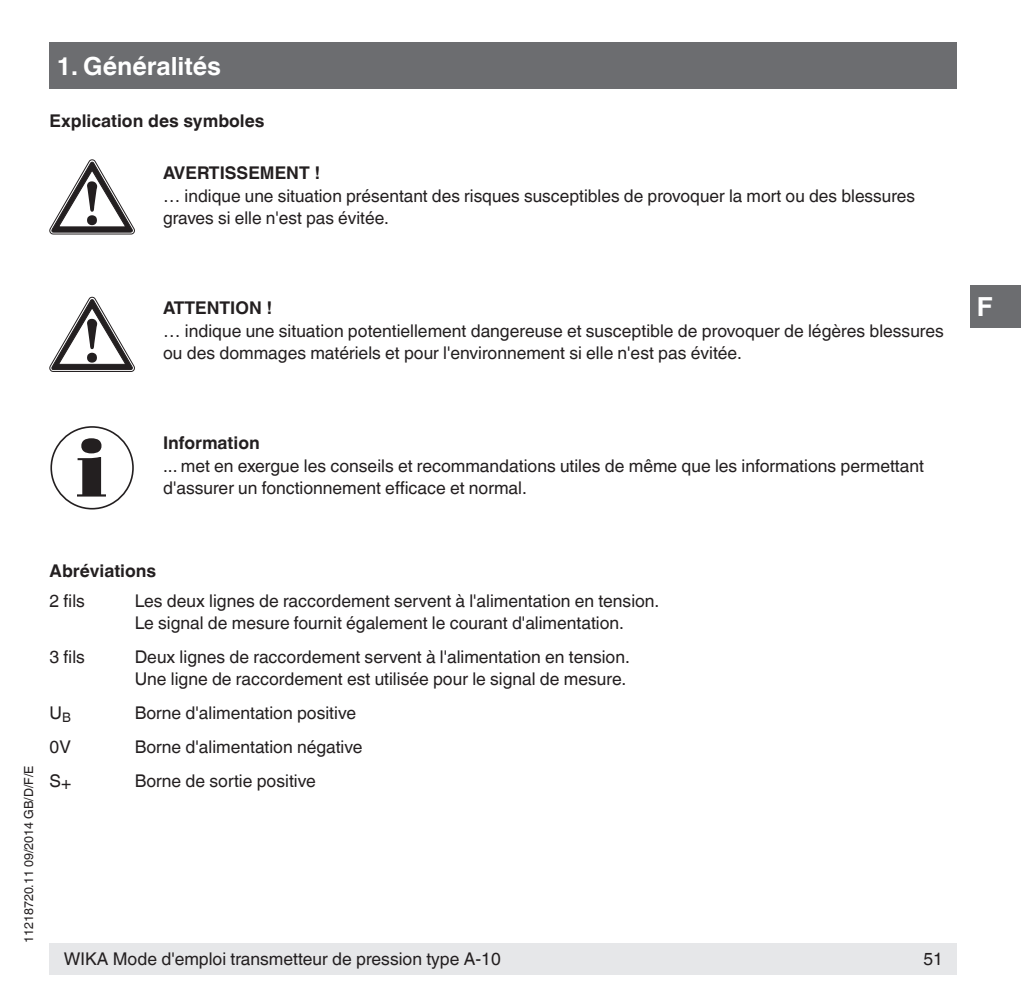
<style>
.page{position:relative;width:1021px;height:1007px;background:#fff}
.page>*{position:absolute;margin:0;border:0;box-sizing:border-box;transform-origin:0 0}
.t1{font:700 26.25px "Helvetica World";color:#fff}
.t2{font:700 25px "Helvetica World";color:#fff}
.t3{font:17.5px/22.5px "Helvetica World";color:#231f20}
.t4{font:700 17.5px "Helvetica World";color:#231f20}
.t5{font:12.5px "Helvetica World";color:#231f20}
</style>
<div class="page">
<div style="left:50px;top:943px;width:907px;height:31px;background:#e6e7e9"></div>
<div style="left:50px;top:43px;width:907px;height:46px;background:#6c6d70"></div>
<div style="left:969px;top:285px;width:51px;height:43px;background:#6c6d70"></div>
<svg style="left:50px;top:160px;width:85px;height:74px"></svg>
<svg style="left:50px;top:297px;width:85px;height:74px"></svg>
<svg style="left:77px;top:438px;width:29px;height:58px"></svg>
<div style="left:50px;top:426px;width:84px;height:83px;border:2px solid #231f20;border-radius:50%"></div>
<h2 class="t2" style="left:57px;top:51px;width:166px">1. Généralités</h2>
<p class="t4" style="left:50px;top:110px;width:216px">Explication des symboles</p>
<p class="t4" style="left:163px;top:163px;width:159px">AVERTISSEMENT !</p>
<p class="t3" style="left:163px;top:184px;width:753px">… indique une situation présentant des risques susceptibles de provoquer la mort ou des blessures graves si elle n'est pas évitée.</p>
<p class="t4" style="left:163px;top:298px;width:111px">ATTENTION !</p>
<p class="t3" style="left:163px;top:319px;width:782px">… indique une situation potentiellement dangereuse et susceptible de provoquer de légères blessures ou des dommages matériels et pour l'environnement si elle n'est pas évitée.</p>
<p class="t4" style="left:163px;top:433px;width:98px">Information</p>
<p class="t3" style="left:163px;top:454px;width:762px">... met en exergue les conseils et recommandations utiles de même que les informations permettant d'assurer un fonctionnement efficace et normal.</p>
<p class="t5" style="left:22px;top:943px;width:179px;rotate:-90deg">11218720.11 09/2014 GB/D/F/E</p>
<p class="t4" style="left:50px;top:560px;width:108px">Abréviations</p>
<p class="t3" style="left:50px;top:589px;width:37px">2 fils</p>
<p class="t3" style="left:135px;top:589px;width:526px">Les deux lignes de raccordement servent à l'alimentation en tension.<br>Le signal de mesure fournit également le courant d'alimentation.</p>
<p class="t3" style="left:50px;top:645px;width:37px">3 fils</p>
<p class="t3" style="left:135px;top:645px;width:497px">Deux lignes de raccordement servent à l'alimentation en tension.<br>Une ligne de raccordement est utilisée pour le signal de mesure.</p>
<p class="t3" style="left:50px;top:701px;width:23px">U<sub>B</sub></p>
<p class="t3" style="left:135px;top:701px;width:223px">Borne d'alimentation positive</p>
<p class="t3" style="left:50px;top:735px;width:23px">0V</p>
<p class="t3" style="left:135px;top:735px;width:229px">Borne d'alimentation négative</p>
<p class="t3" style="left:50px;top:770px;width:23px">S+</p>
<p class="t3" style="left:135px;top:769px;width:182px">Borne de sortie positive</p>
<p class="t3" style="left:64px;top:947px;width:438px">WIKA Mode d'emploi transmetteur de pression type A-10</p>
<p class="t3" style="left:923px;top:947px;width:21px">51</p>
<h1 class="t1" style="left:976px;top:292px;width:17px">F</h1>
</div>
